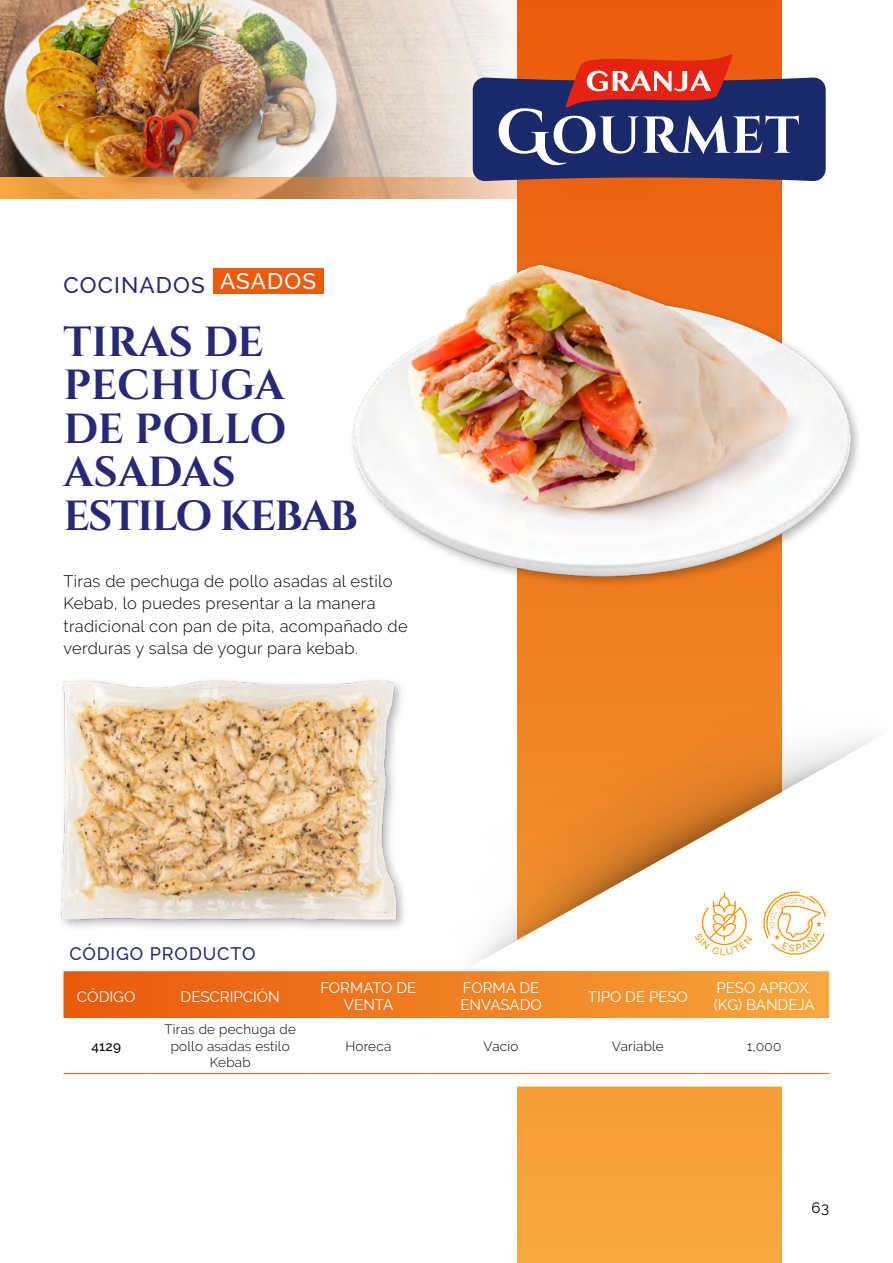
<style>
.page{position:relative;width:893px;height:1263px;background:#fff}
.page>*{position:absolute;margin:0;border:0;box-sizing:border-box;transform-origin:0 0}
.Nombre_producto{font:700 42px/43.5px "Cinzel";letter-spacing:-.01em;color:#282878}
.Sección{font:500 22.5px "Raleway";letter-spacing:.05em;color:#282878}
.Sección-2{font:500 22.5px "Raleway";letter-spacing:.05em;color:#fff}
.Titular_tabla{font:500 18px "Raleway";letter-spacing:.05em;color:#282878}
.Texto_general{font:300 16.5px/22.5px "Raleway";letter-spacing:.02em;color:#000}
.Encabezado_tabla{font:15px/16.5px "Raleway";color:#fff}
.Números_de_página{font:15px "Raleway";color:#000}
.Texto_tabla{font:300 13.5px/16.5px "Raleway";letter-spacing:.02em;color:#000;text-align:center}
.Texto_tabla-2{font:500 13.5px "Raleway";color:#000}
</style>
<div class="page">
<img style="left:0;top:0;width:514px;height:177px">
<svg style="left:517px;top:0;width:264px;height:1263px;background:#f28e2e"></svg>
<svg style="left:0;top:177px;width:650px;height:22px;background:#e69957"></svg>
<div style="left:517px;top:594px;width:265px;height:93px;background:#f07f23"></div>
<img style="left:474px;top:687px;width:402px;height:283px">
<img style="left:352px;top:215px;width:507px;height:379px">
<img style="left:61px;top:680px;width:343px;height:248px">
<svg style="left:473px;top:51px;width:353px;height:130px;background:#6d526e"></svg>
<div style="left:213px;top:268px;width:110px;height:25px;background:#ea5b0b"></div>
<svg style="left:63px;top:971px;width:766px;height:47px;background:#f07f24"></svg>
<svg style="left:64px;top:1018px;width:765px;height:69px"></svg>
<hr style="left:63px;top:1073px;width:86px;height:1px;background:#ea5b0b">
<hr style="left:149px;top:1073px;width:162px;height:1px;background:#ea5b0b">
<hr style="left:311px;top:1073px;width:114px;height:1px;background:#ea5b0b">
<hr style="left:425px;top:1073px;width:152px;height:1px;background:#ea5b0b">
<hr style="left:577px;top:1073px;width:122px;height:1px;background:#ea5b0b">
<hr style="left:699px;top:1073px;width:130px;height:1px;background:#ea5b0b">
<svg style="left:763px;top:891px;width:64px;height:64px"></svg>
<svg style="left:694px;top:893px;width:58px;height:62px"></svg>
<p class="Sección" style="left:63px;top:272px;width:143px">COCINADOS</p>
<p class="Sección-2" style="left:220px;top:268px;width:97px">ASADOS</p>
<p class="Nombre_producto" style="left:63px;top:320px;width:296px">TIRAS DE<br>PECHUGA<br>DE POLLO<br>ASADAS<br>ESTILO KEBAB</p>
<p class="Texto_general" style="left:63px;top:570px;width:346px">Tiras de pechuga de pollo asadas al estilo Kebab, lo puedes presentar a la manera tradicional con pan de pita, acompañado de verduras y salsa de yogur para kebab.</p>
<p class="Titular_tabla" style="left:69px;top:943px;width:188px">CÓDIGO PRODUCTO</p>
<p class="Encabezado_tabla" style="left:77px;top:988px;width:60px">CÓDIGO</p>
<p class="Encabezado_tabla" style="left:181px;top:988px;width:101px">DESCRIPCIÓN</p>
<p class="Encabezado_tabla" style="left:320px;top:980px;width:97px;text-align:center">FORMATO DE<br>VENTA</p>
<p class="Encabezado_tabla" style="left:460px;top:980px;width:83px">FORMA DE<br>ENVASADO</p>
<p class="Encabezado_tabla" style="left:588px;top:988px;width:102px">TIPO DE PESO</p>
<p class="Encabezado_tabla" style="left:714px;top:980px;width:103px">PESO APROX. (KG) BANDEJA</p>
<p class="Texto_tabla-2" style="left:91px;top:1038px;width:31px">4129</p>
<p class="Texto_tabla" style="left:164px;top:1021px;width:133px">Tiras de pechuga de pollo asadas estilo<br>Kebab</p>
<p class="Texto_tabla" style="left:345px;top:1038px;width:47px">Horeca</p>
<p class="Texto_tabla" style="left:484px;top:1038px;width:36px">Vacio</p>
<p class="Texto_tabla" style="left:612px;top:1038px;width:53px">Variable</p>
<p class="Texto_tabla" style="left:747px;top:1038px;width:36px">1,000</p>
<p class="Números_de_página" style="left:811px;top:1199px;width:19px">63</p>
</div>
